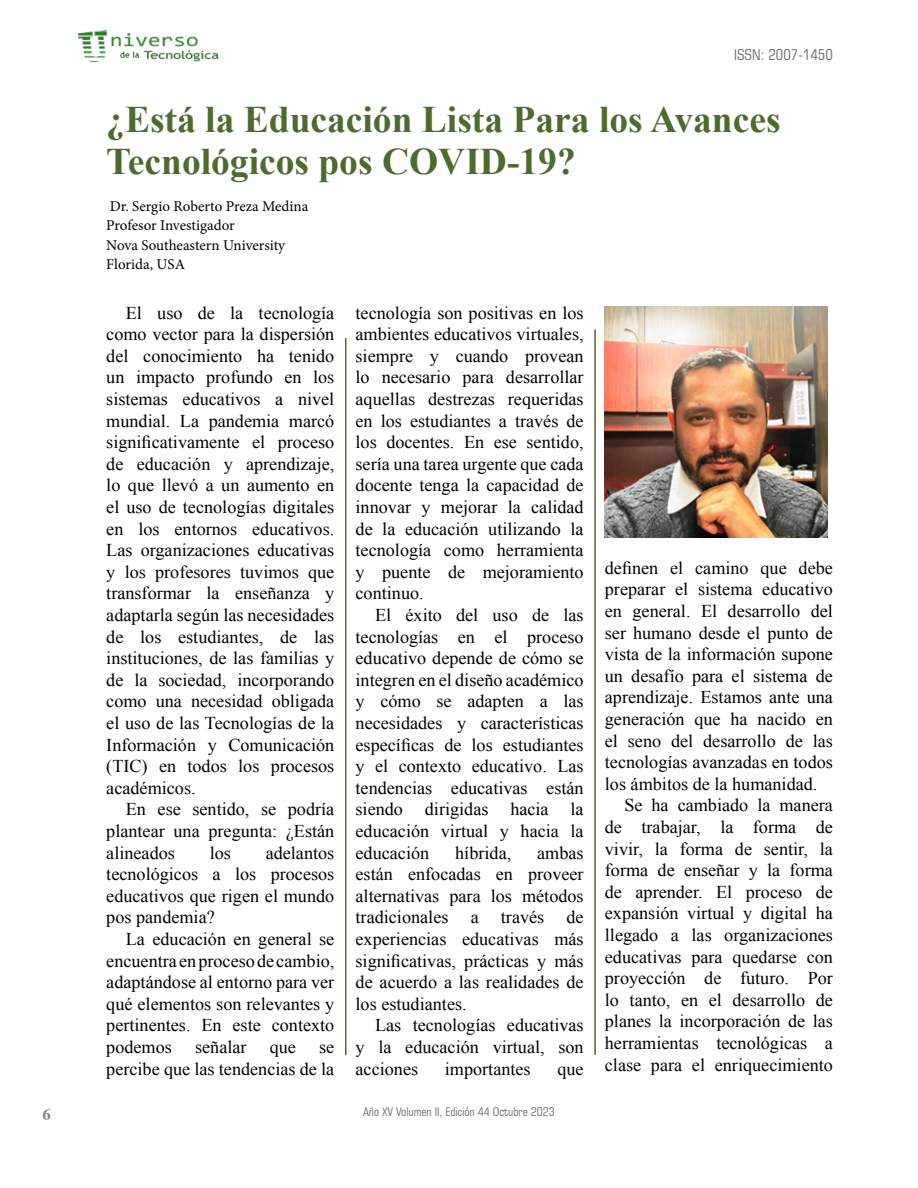
<style>
.page{position:relative;width:918px;height:1188px;background:#fff}
.page>*{position:absolute;margin:0;border:0;box-sizing:border-box;transform-origin:0 0}
.t1{font:700 37.5px/42px "Times New Roman";color:#4f6a2f}
.t2{font:18px/21.6px "Times New Roman";color:#000;text-align:justify}
.t3{font:700 16.5px "Times";color:#878787}
.t4{font:15px/19.5px "Minion Pro";color:#000}
.t5{font:condensed 15px "Square 721 BT";color:#706f6f}
.t6{font:condensed 12px "Square 721 BT";color:#706f6f}
</style>
<div class="page">
<img style="left:79px;top:30px;width:140px;height:31px">
<hr style="left:345px;top:338px;width:1px;height:717px;background:#4f6a2f">
<hr style="left:594px;top:330px;width:2px;height:725px;background:#4f6a2f">
<img style="left:605px;top:306px;width:223px;height:232px">
<p class="t3" style="left:43px;top:1098px;width:10px">6</p>
<p class="t5" style="left:734px;top:45px;width:100px">ISSN: 2007-1450</p>
<h1 class="t1" style="left:106px;top:97px;width:676px">¿Está la Educación Lista Para los Avances<br>Tecnológicos pos COVID-19?</h1>
<p class="t4" style="left:106px;top:196px;width:204px">Dr. Sergio Roberto Preza Medina<br>Profesor Investigador<br>Nova Southeastern University<br>Florida, USA</p>
<p class="t2" style="left:106px;top:302px;width:230px;text-indent:20px">El uso de la tecnología como vector para la dispersión del conocimiento ha tenido un impacto profundo en los sistemas educativos a nivel mundial. La pandemia marcó significativamente el proceso de educación y aprendizaje, lo que llevó a un aumento en el uso de tecnologías digitales en los entornos educativos.<br>Las organizaciones educativas y los profesores tuvimos que transformar la enseñanza y adaptarla según las necesidades de los estudiantes, de las instituciones, de las familias y de la sociedad, incorporando como una necesidad obligada el uso de las Tecnologías de la Información y Comunicación (TIC) en todos los procesos académicos.</p>
<p class="t2" style="left:106px;top:798px;width:230px;text-indent:20px">En ese sentido, se podría plantear una pregunta: ¿Están alineados</p>
<p class="t2" style="left:106px;top:842px;width:230px;text-indent:159px">adelantos tecnológicos a los procesos educativos que rigen el mundo pos pandemia?</p>
<p class="t2" style="left:106px;top:928px;width:230px;text-indent:20px">La educación en general se encuentra en proceso de cambio, adaptándose al entorno para ver qué elementos son relevantes y pertinentes. En este contexto podemos</p>
<p class="t2" style="left:210px;top:842px;width:23px">los</p>
<p class="t2" style="left:195px;top:1036px;width:53px">señalar</p>
<p class="t2" style="left:270px;top:1036px;width:28px">que</p>
<p class="t2" style="left:106px;top:1036px;width:230px;text-align:right">se<br>percibe que las tendencias de la</p>
<p class="t2" style="left:356px;top:302px;width:230px">tecnología son positivas en los ambientes educativos virtuales, siempre y cuando provean lo necesario para desarrollar aquellas destrezas requeridas en los estudiantes a través de los docentes. En ese sentido, sería una tarea urgente que cada docente tenga la capacidad de innovar y mejorar la calidad de la educación utilizando la tecnología como herramienta y puente de mejoramiento continuo.</p>
<p class="t2" style="left:356px;top:604px;width:230px;text-indent:20px">El éxito del uso de las tecnologías en el proceso educativo depende de cómo se integren en el diseño académico y cómo se adapten a las necesidades y características específicas de los estudiantes y el contexto educativo. Las tendencias educativas están siendo dirigidas hacia la educación virtual y hacia la educación</p>
<p class="t2" style="left:356px;top:842px;width:230px;text-indent:182px">ambas están enfocadas en proveer alternativas para los métodos tradicionales a través de experiencias educativas más significativas, prácticas y más de acuerdo a las realidades de los estudiantes.</p>
<p class="t2" style="left:356px;top:1014px;width:230px;text-indent:20px">Las tecnologías educativas y la educación virtual, son acciones</p>
<p class="t2" style="left:455px;top:842px;width:58px">híbrida,</p>
<p class="t2" style="left:445px;top:1058px;width:87px">importantes</p>
<p class="t2" style="left:557px;top:1058px;width:28px">que</p>
<p class="t6" style="left:363px;top:1105px;width:193px">Año XV Volumen II, Edición 44 Octubre 2023</p>
<p class="t2" style="left:605px;top:557px;width:230px">definen el camino que debe</p>
<p class="t2" style="left:605px;top:578px;width:230px">preparar el sistema educativo</p>
<p class="t2" style="left:605px;top:600px;width:230px">en general. El desarrollo del</p>
<p class="t2" style="left:605px;top:621px;width:230px">ser humano desde el punto de</p>
<p class="t2" style="left:605px;top:643px;width:230px">vista de la información supone</p>
<p class="t2" style="left:605px;top:665px;width:230px">un desafío para el sistema de</p>
<p class="t2" style="left:605px;top:686px;width:230px">aprendizaje. Estamos ante una</p>
<p class="t2" style="left:605px;top:708px;width:230px">generación que ha nacido en</p>
<p class="t2" style="left:605px;top:729px;width:230px">el seno del desarrollo de las</p>
<p class="t2" style="left:605px;top:751px;width:230px">tecnologías avanzadas en todos</p>
<p class="t2" style="left:605px;top:773px;width:214px">los ámbitos de la humanidad.</p>
<p class="t2" style="left:624px;top:794px;width:210px">Se ha cambiado la manera</p>
<p class="t2" style="left:605px;top:816px;width:230px">de trabajar, la forma de</p>
<p class="t2" style="left:605px;top:837px;width:230px">vivir, la forma de sentir, la</p>
<p class="t2" style="left:605px;top:859px;width:230px">forma de enseñar y la forma</p>
<p class="t2" style="left:605px;top:881px;width:230px">de aprender. El proceso de</p>
<p class="t2" style="left:605px;top:902px;width:230px">expansión virtual y digital ha</p>
<p class="t2" style="left:605px;top:924px;width:230px">llegado a las organizaciones</p>
<p class="t2" style="left:605px;top:945px;width:230px">educativas para quedarse con</p>
<p class="t2" style="left:605px;top:967px;width:230px">proyección de futuro. Por</p>
<p class="t2" style="left:605px;top:989px;width:230px">lo tanto, en el desarrollo de</p>
<p class="t2" style="left:605px;top:1010px;width:230px">planes la incorporación de las</p>
<p class="t2" style="left:605px;top:1032px;width:230px">herramientas tecnológicas a</p>
<p class="t2" style="left:605px;top:1053px;width:230px">clase para el enriquecimiento</p>
</div>
